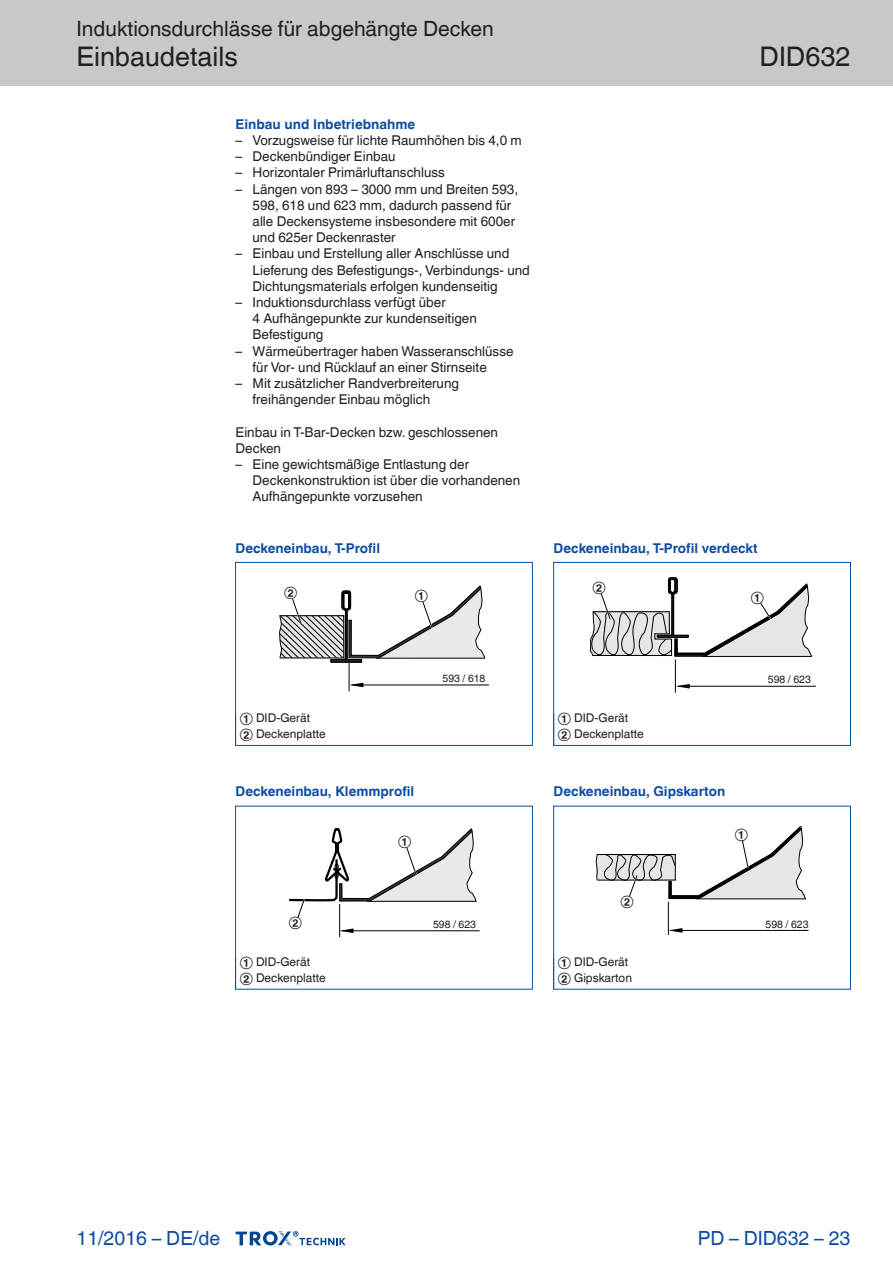
<style>
.page{position:relative;width:893px;height:1263px;background:#fff}
.page>*{position:absolute;margin:0;border:0;box-sizing:border-box;transform-origin:0 0}
.t1{font:27px "TROX Helvetica";color:#231f20}
.t2{font:21px "TROX Helvetica";color:#231f20}
.t3{font:19.5px "TROX Helvetica";color:#0d4da1}
.t4{font:13.5px/16.2px "TROX Helvetica";color:#231f20}
.t5{font:700 13.5px "TROX Helvetica";color:#0d4da1}
.t6{font:12px/15.8px "TROX Helvetica";color:#231f20}
.t7{font:12px "TROX Helvetica";color:#1d1d1b}
.t8{font:10.5px "TROX Helvetica";color:#1d1d1b}
</style>
<div class="page">
<div style="left:0;top:0;width:893px;height:85px;background:#c7c8ca"></div>
<svg style="left:236px;top:1231px;width:110px;height:15px"></svg>
<hr style="left:349px;top:660px;width:1px;height:31px;background:#000">
<hr style="left:352px;top:685px;width:137px;height:1px;background:#000">
<svg style="left:349px;top:683px;width:14px;height:4px"></svg>
<svg style="left:279px;top:585px;width:206px;height:78px"></svg>
<hr style="left:678px;top:686px;width:138px;height:1px;background:#000">
<svg style="left:589px;top:577px;width:223px;height:116px"></svg>
<hr style="left:235px;top:562px;width:1px;height:184px;background:#0d4da1">
<hr style="left:532px;top:562px;width:1px;height:184px;background:#0d4da1">
<hr style="left:235px;top:562px;width:297px;height:1px;background:#0d4da1">
<hr style="left:235px;top:745px;width:297px;height:1px;background:#0d4da1">
<hr style="left:553px;top:562px;width:1px;height:184px;background:#0d4da1">
<hr style="left:850px;top:562px;width:1px;height:184px;background:#0d4da1">
<hr style="left:553px;top:562px;width:297px;height:1px;background:#0d4da1">
<hr style="left:553px;top:745px;width:297px;height:1px;background:#0d4da1">
<hr style="left:339px;top:904px;width:1px;height:33px;background:#000">
<hr style="left:342px;top:930px;width:138px;height:1px;background:#000">
<svg style="left:340px;top:928px;width:13px;height:5px"></svg>
<svg style="left:289px;top:827px;width:188px;height:92px"></svg>
<hr style="left:668px;top:902px;width:1px;height:33px;background:#000">
<hr style="left:670px;top:930px;width:139px;height:1px;background:#000">
<svg style="left:668px;top:928px;width:14px;height:5px"></svg>
<svg style="left:596px;top:826px;width:210px;height:73px"></svg>
<hr style="left:235px;top:806px;width:1px;height:183px;background:#0d4da1">
<hr style="left:532px;top:806px;width:1px;height:183px;background:#0d4da1">
<hr style="left:235px;top:806px;width:297px;height:1px;background:#0d4da1">
<hr style="left:235px;top:989px;width:297px;height:1px;background:#0d4da1">
<hr style="left:553px;top:806px;width:1px;height:183px;background:#0d4da1">
<hr style="left:850px;top:806px;width:1px;height:183px;background:#0d4da1">
<hr style="left:553px;top:806px;width:297px;height:1px;background:#0d4da1">
<hr style="left:553px;top:989px;width:297px;height:1px;background:#0d4da1">
<h2 class="t2" style="left:77px;top:17px;width:419px">Induktionsdurchlässe für abgehängte Decken</h2>
<h1 class="t1" style="left:77px;top:41px;width:163px">Einbaudetails</h1>
<p class="t5" style="left:236px;top:116px;width:181px">Einbau und Inbetriebnahme</p>
<p class="t4" style="left:236px;top:132px;width:288px">– Vorzugsweise für lichte Raumhöhen bis 4,0 m</p>
<p class="t4" style="left:236px;top:148px;width:161px">– Deckenbündiger Einbau</p>
<p class="t4" style="left:236px;top:165px;width:211px">– Horizontaler Primärluftanschluss</p>
<p class="t4" style="left:253px;top:181px;width:267px;text-indent:-17px">– Längen von 893 – 3000 mm und Breiten 593, 598, 618 und 623 mm, dadurch passend für alle Deckensysteme insbesondere mit 600er und 625er Deckenraster</p>
<p class="t4" style="left:253px;top:246px;width:279px;text-indent:-17px">– Einbau und Erstellung aller Anschlüsse und<br>Lieferung des Befestigungs-, Verbindungs- und<br>Dichtungsmaterials erfolgen kundenseitig</p>
<p class="t4" style="left:253px;top:294px;width:226px;text-indent:-17px">– Induktionsdurchlass verfügt über<br>4 Aufhängepunkte zur kundenseitigen<br>Befestigung</p>
<p class="t4" style="left:253px;top:343px;width:262px;text-indent:-17px">– Wärmeübertrager haben Wasseranschlüsse für Vor- und Rücklauf an einer Stirnseite</p>
<p class="t4" style="left:253px;top:375px;width:208px;text-indent:-17px">– Mit zusätzlicher Randverbreiterung freihängender Einbau möglich</p>
<p class="t4" style="left:236px;top:424px;width:264px">Einbau in T-Bar-Decken bzw. geschlossenen<br>Decken</p>
<p class="t4" style="left:253px;top:456px;width:269px;text-indent:-17px">– Eine gewichtsmäßige Entlastung der<br>Deckenkonstruktion ist über die vorhandenen<br>Aufhängepunkte vorzusehen</p>
<p class="t5" style="left:236px;top:540px;width:146px">Deckeneinbau, T-Profil</p>
<p class="t7" style="left:284px;top:585px;width:15px">②</p>
<p class="t7" style="left:415px;top:588px;width:15px">①</p>
<h1 class="t1" style="left:759px;top:41px;width:92px">DID632</h1>
<p class="t5" style="left:554px;top:540px;width:206px">Deckeneinbau, T-Profil verdeckt</p>
<p class="t7" style="left:592px;top:579px;width:15px">②</p>
<p class="t7" style="left:751px;top:590px;width:15px">①</p>
<p class="t8" style="left:443px;top:672px;width:44px">593 / 618</p>
<p class="t8" style="left:768px;top:673px;width:45px">598 / 623</p>
<p class="t6" style="left:240px;top:710px;width:87px">① DID-Gerät<br>② Deckenplatte</p>
<p class="t6" style="left:558px;top:710px;width:87px">① DID-Gerät<br>② Deckenplatte</p>
<p class="t5" style="left:236px;top:784px;width:180px">Deckeneinbau, Klemmprofil</p>
<p class="t5" style="left:554px;top:784px;width:173px">Deckeneinbau, Gipskarton</p>
<p class="t7" style="left:398px;top:834px;width:15px">①</p>
<p class="t7" style="left:735px;top:826px;width:15px">①</p>
<p class="t7" style="left:621px;top:894px;width:15px">②</p>
<p class="t7" style="left:289px;top:915px;width:15px">②</p>
<p class="t8" style="left:433px;top:918px;width:45px">598 / 623</p>
<p class="t8" style="left:765px;top:918px;width:45px">598 / 623</p>
<p class="t6" style="left:240px;top:954px;width:87px">① DID-Gerät<br>② Deckenplatte</p>
<p class="t6" style="left:558px;top:954px;width:76px">① DID-Gerät<br>② Gipskarton</p>
<h3 class="t3" style="left:77px;top:1227px;width:145px">11/2016 – DE/de</h3>
<h3 class="t3" style="left:698px;top:1227px;width:154px">PD – DID632 – 23</h3>
</div>
